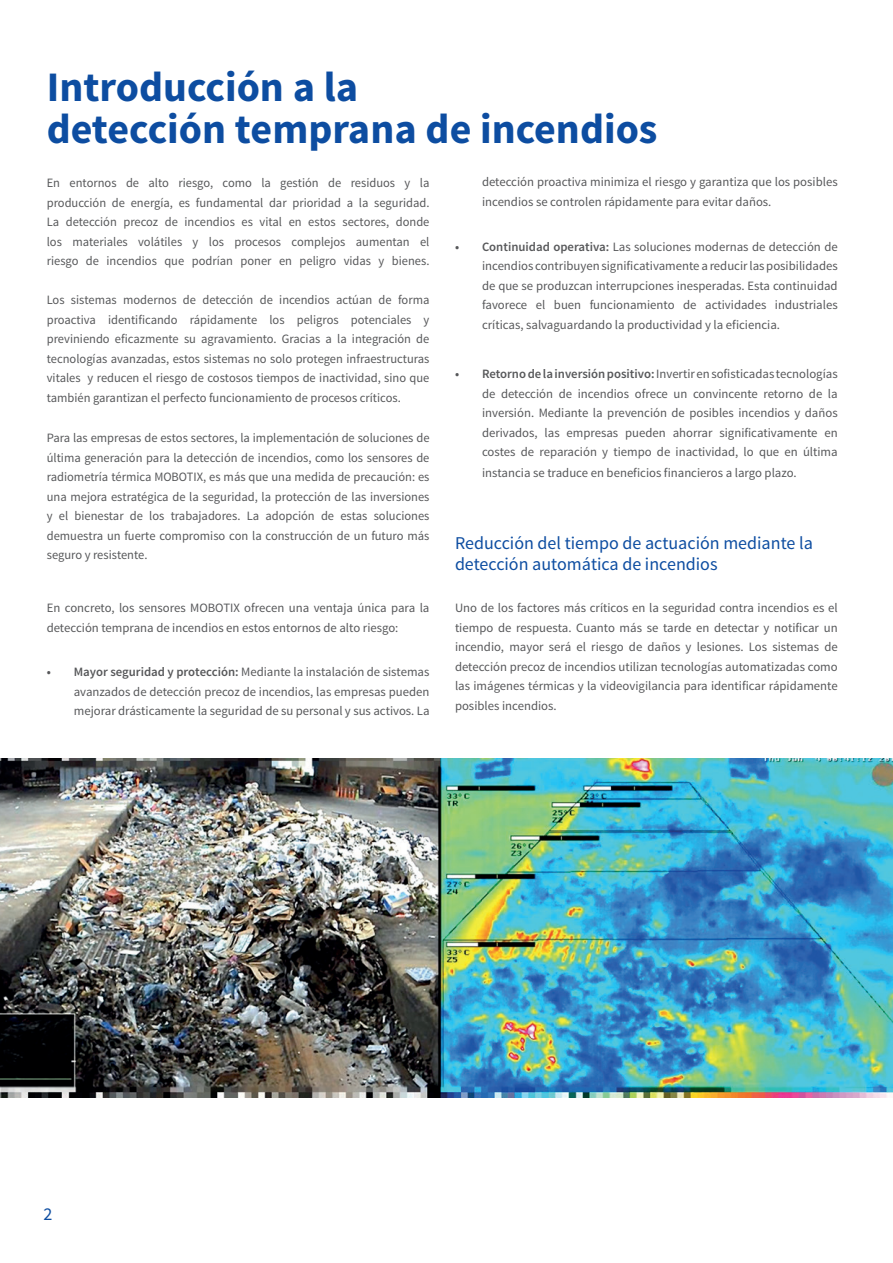
<style>
.page{position:relative;width:893px;height:1263px;background:#fff}
.page>*{position:absolute;margin:0;border:0;box-sizing:border-box;transform-origin:0 0}
.t1{font:700 42px/42px "Source Sans Pro";color:#0d4da1}
.t2{font:18px/21.3px "Source Sans Pro";color:#0d4da1}
.t3{font:12.75px/19.5px "Source Sans Pro";color:#57585a;text-align:justify}
.s1{font-weight:600}
</style>
<div class="page">
<img style="left:0;top:758px;width:893px;height:340px">
<h1 class="t1" style="left:47px;top:67px;width:612px">Introducción a la<br>detección temprana de incendios</h1>
<p class="t3" style="left:47px;top:173px;width:384px">En entornos de alto riesgo, como la gestión de residuos y la producción de energía, es fundamental dar prioridad a la seguridad.<br>La detección precoz de incendios es vital en estos sectores, donde los materiales volátiles y los procesos complejos aumentan el riesgo de incendios que podrían poner en peligro vidas y bienes.</p>
<p class="t3" style="left:47px;top:290px;width:384px">Los sistemas modernos de detección de incendios actúan de forma proactiva identificando rápidamente los peligros potenciales y previniendo eficazmente su agravamiento. Gracias a la integración de tecnologías avanzadas, estos sistemas no solo protegen infraestructuras vitales y reducen el riesgo de costosos tiempos de inactividad, sino que también garantizan el perfecto funcionamiento de procesos críticos.</p>
<p class="t3" style="left:47px;top:428px;width:384px">Para las empresas de estos sectores, la implementación de soluciones de última generación para la detección de incendios, como los sensores de radiometría térmica MOBOTIX, es más que una medida de precaución: es una mejora estratégica de la seguridad, la protección de las inversiones y el bienestar de los trabajadores. La adopción de estas soluciones demuestra un fuerte compromiso con la construcción de un futuro más seguro y resistente.</p>
<p class="t3" style="left:47px;top:599px;width:384px">En concreto, los sensores MOBOTIX ofrecen una ventaja única para la detección temprana de incendios en estos entornos de alto riesgo:</p>
<p class="t3" style="left:74px;top:662px;width:357px;text-indent:-27px"><span class="s1">• Mayor seguridad y protección:</span> Mediante la instalación de sistemas avanzados de detección precoz de incendios, las empresas pueden mejorar drásticamente la seguridad de su personal y sus activos. La</p>
<p class="t3" style="left:482px;top:172px;width:357px">detección proactiva minimiza el riesgo y garantiza que los posibles incendios se controlen rápidamente para evitar daños.</p>
<p class="t3" style="left:482px;top:237px;width:357px;text-indent:-27px"><span class="s1">• Continuidad operativa:</span> Las soluciones modernas de detección de incendios contribuyen significativamente a reducir las posibilidades de que se produzcan interrupciones inesperadas. Esta continuidad favorece el buen funcionamiento de actividades industriales críticas, salvaguardando la productividad y la eficiencia.</p>
<p class="t3" style="left:482px;top:365px;width:357px;text-indent:-27px"><span class="s1">• Retorno de la inversión positivo:</span> Invertir en sofisticadas tecnologías de detección de incendios ofrece un convincente retorno de la inversión. Mediante la prevención de posibles incendios y daños derivados, las empresas pueden ahorrar significativamente en costes de reparación y tiempo de inactividad, lo que en última</p>
<p class="t3" style="left:482px;top:464px;width:316px">instancia se traduce en beneficios financieros a largo plazo.</p>
<h2 class="t2" style="left:455px;top:532px;width:359px">Reducción del tiempo de actuación mediante la detección automática de incendios</h2>
<p class="t3" style="left:455px;top:599px;width:384px">Uno de los factores más críticos en la seguridad contra incendios es el tiempo de respuesta. Cuanto más se tarde en detectar y notificar un incendio, mayor será el riesgo de daños y lesiones. Los sistemas de detección precoz de incendios utilizan tecnologías automatizadas como las imágenes térmicas y la videovigilancia para identificar rápidamente posibles incendios.</p>
<h2 class="t2" style="left:44px;top:1203px;width:10px">2</h2>
</div>
